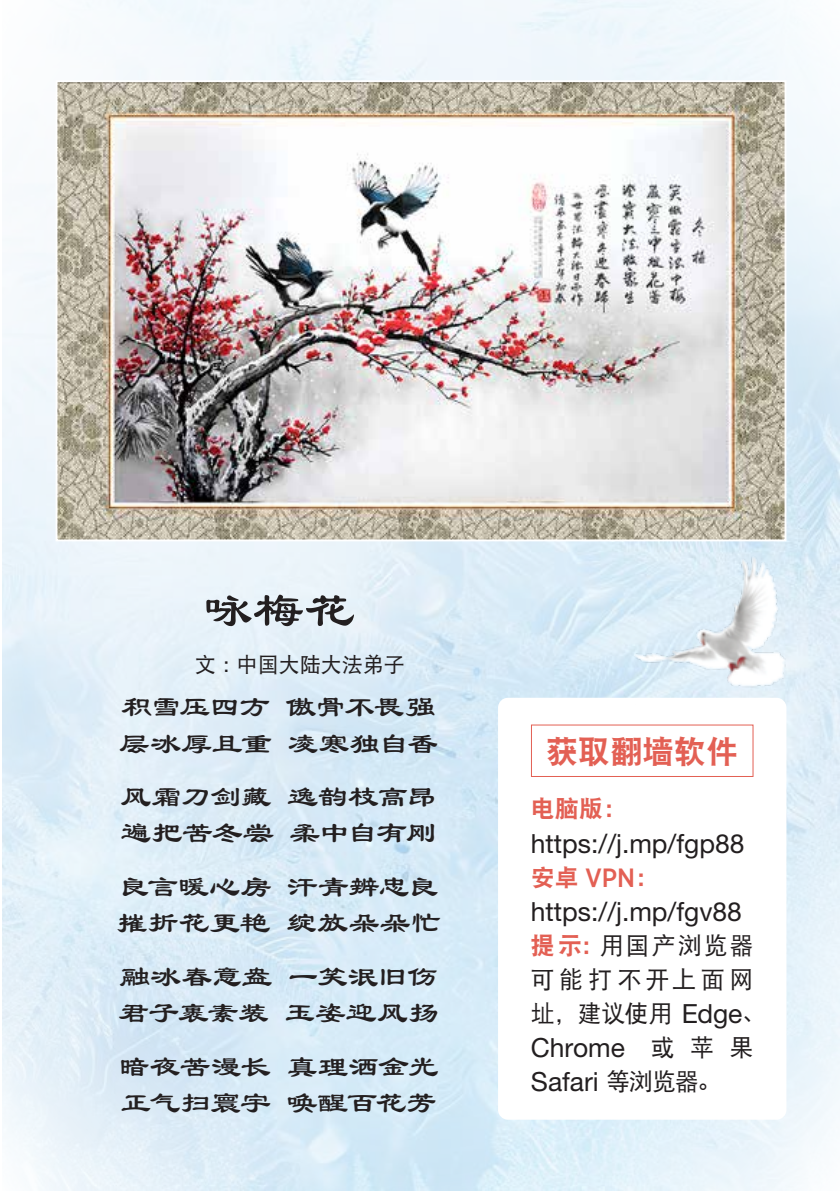
<style>
.page{position:relative;width:840px;height:1191px;background:#fff}
.page>*{position:absolute;margin:0;border:0;box-sizing:border-box;transform-origin:0 0}
.t1{font:50px "ST Baoli SC";color:#231f20}
.t2{font:32px "DF Hei W9";color:#e36054}
.t3{font:30.4px/36.4px "ST Baoli SC";letter-spacing:-.005em;color:#231f20}
.t4{font:30.4px/36.4px "ST Baoli SC";letter-spacing:.02em;color:#231f20}
.t5{font:26.4px/34px "Helvetica Neue LT Std";color:#231f20}
.t6{font:24px/34px "DF Hei W5";letter-spacing:.1em;color:#231f20}
.t7{font:24px "DF Hei W9";color:#e36054}
.t8{font:21px "DF Hei W5";color:#231f20}
.s1{font-family:"Gotham Narrow";font-weight:500;font-size:26.4px}
.s2{font-family:"DF Hei W9";color:#e36054}
.s3{font-family:"Helvetica Neue LT Std";font-size:26.4px}
.s4{font-family:"DF Hei W5";font-size:24px}
</style>
<div class="page">
<div style="left:530px;top:724px;width:223px;height:53px;border:1px solid #e36054"></div>
<img style="left:55px;top:79px;width:732px;height:463px">
<img style="left:607px;top:529px;width:190px;height:210px">
<h1 class="t1" style="left:203px;top:579px;width:154px">咏梅花</h1>
<p class="t8" style="left:195px;top:654px;width:212px">文：中国大陆大法弟子</p>
<p class="t3" style="left:119px;top:689px;width:320px">积雪压四方 傲骨不畏强层冰厚且重 凌寒独自香</p>
<p class="t3" style="left:121px;top:778px;width:317px">风霜刀剑藏 逸韵枝高昂遍把苦冬尝 柔中自有刚</p>
<p class="t4" style="left:117px;top:868px;width:325px">良言暖心房 汗青辨忠良摧折花更艳 绽放朵朵忙</p>
<p class="t3" style="left:119px;top:958px;width:321px">融冰春意盎 一笑泯旧伤君子裹素装 玉姿迎风扬</p>
<p class="t3" style="left:119px;top:1048px;width:320px">暗夜苦漫长 真理洒金光正气扫寰宇 唤醒百花芳</p>
<p class="t2" style="left:546px;top:735px;width:193px">获取翻墙软件</p>
<p class="t7" style="left:530px;top:797px;width:97px">电脑版：</p>
<p class="t5" style="left:530px;top:826px;width:215px">https://j.mp/fgp88</p>
<p class="t7" style="left:530px;top:865px;width:130px">安卓 <span class="s1">VPN</span>：</p>
<p class="t5" style="left:530px;top:894px;width:212px">https://j.mp/fgv88</p>
<p class="t6" style="left:530px;top:928px;width:236px"><span class="s2">提示：</span>用国产浏览器可能打不开上面网址，建议使用 <span class="s3">Edge</span>、</p>
<p class="t5" style="left:530px;top:1030px;width:224px">Chrome <span class="s4">或 苹 果<br></span>Safari <span class="s4">等浏览器。</span></p>
</div>
